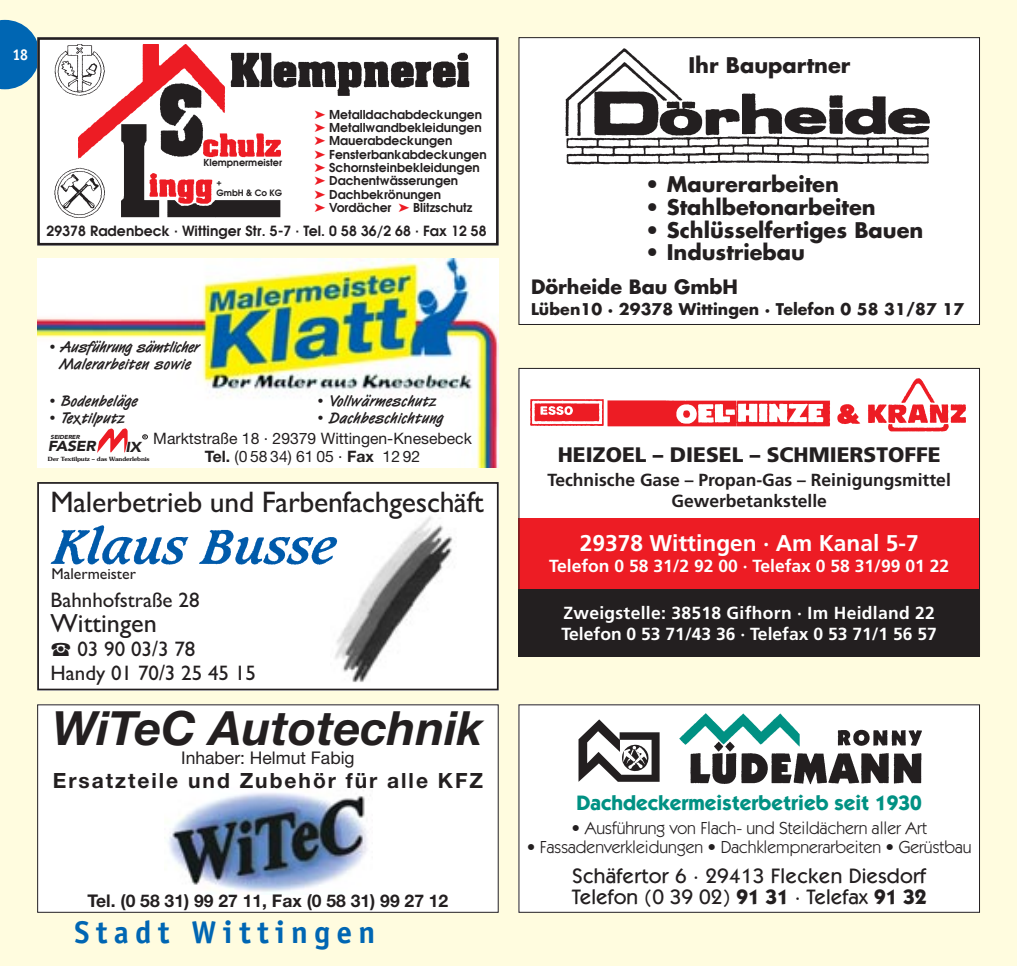
<style>
.page{position:relative;width:1017px;height:966px;background:#fffcdf}
.page>*{position:absolute;margin:0;border:0;box-sizing:border-box;transform-origin:0 0}
.t1{font:italic 700 47.25px "Helvetica Neue";color:#231f20}
.t2{font:700 31.5px "Officina Sans";letter-spacing:.2em;color:#0066b3}
.t3{font:29.75px "M Gill Sans";letter-spacing:-.01em;color:#231f20}
.t4{font:26.25px "M Gill Sans";color:#231f20}
.t5{font:700 22.75px "Frutiger";color:#fff}
.t6{font:700 21px "Futura";color:#231f20}
.t7{font:500 21px/21px "Itc Kabel";letter-spacing:.01em;color:#231f20}
.t8{font:21px/23.8px "M Gill Sans";color:#231f20}
.t9{font:700 21px "Itc Kabel";color:#009183}
.t10{font:700 21px "Helvetica Neue";letter-spacing:.095em;color:#231f20}
.t11{font:900 21px "Frutiger";color:#231f20}
.t12{font:700 19.25px "Futura";color:#231f20}
.t13{font:700 17.5px/21px "Frutiger";color:#fff}
.t14{font:17.5px "Itc Kabel";color:#231f20}
.t15{font:700 17.5px/21px "Frutiger";color:#231f20;text-align:center}
.t16{font:700 17.5px "Helvetica Neue";color:#231f20}
.t17{font:17.5px "Helvetica Neue";color:#231f20}
.t18{font:15.75px "Helvetica Neue";color:#231f20}
.t19{font:700 15.75px "Van Dijk LT";color:#231f20}
.t20{font:700 15.75px "Futura";letter-spacing:.005em;color:#231f20}
.t21{font:700 15.75px/17.5px "Van Dijk LT";letter-spacing:-.035em;color:#231f20;text-align:center}
.t22{font:15.75px "M Gill Sans";color:#231f20}
.t23{font:700 15.75px "Officina Sans";color:#fff;scale:.9 1}
.t24{font:italic 900 14.35px "Avenir";color:#231f20;scale:1.1 1}
.t25{font:600 14px "Avant Garde";letter-spacing:.005em;color:#231f20}
.t26{font:600 12.25px/13.3px "Avant Garde";color:#231f20}
.t27{font:600 9.62px "Avant Garde";color:#231f20}
.t28{font:600 8.75px/10.5px "Avant Garde";color:#231f20}
.t29{font:600 5.77px "Souvenir";letter-spacing:-.025em;color:#231f20;scale:1.1 1}
.t30{font:italic 900 5.77px "Avenir";color:#231f20;scale:1.1 1}
.t31{font:italic 900 3.5px "Avenir";color:#231f20;scale:1.1 1}
.s1{color:#ed1c24}
.s2{font-weight:700}
</style>
<div class="page">
<svg style="left:0;top:20px;width:37px;height:69px;background:#257bb9"></svg>
<div style="left:37px;top:37px;width:462px;height:209px;background:#fff"></div>
<img style="left:54px;top:53px;width:9px;height:159px">
<div style="left:37px;top:37px;width:462px;height:209px;border:3px solid #231f20"></div>
<img style="left:63px;top:44px;width:407px;height:174px">
<div style="left:518px;top:704px;width:462px;height:209px;background:#fff"></div>
<div style="left:518px;top:704px;width:462px;height:209px;border:1px solid #231f20"></div>
<svg style="left:578px;top:719px;width:81px;height:63px"></svg>
<img style="left:679px;top:713px;width:243px;height:72px">
<div style="left:37px;top:482px;width:462px;height:208px;background:#fff"></div>
<img style="left:335px;top:516px;width:118px;height:167px">
<div style="left:37px;top:482px;width:462px;height:208px;border:2px solid #231f20"></div>
<img style="left:50px;top:525px;width:289px;height:42px">
<div style="left:518px;top:368px;width:462px;height:288px;background:#fff"></div>
<img style="left:530px;top:378px;width:436px;height:54px">
<div style="left:518px;top:518px;width:462px;height:139px;background:#231f20"></div>
<div style="left:518px;top:518px;width:462px;height:70px;background:#ed1c24"></div>
<div style="left:518px;top:368px;width:462px;height:288px;border:1px solid #231f20"></div>
<div style="left:37px;top:704px;width:462px;height:209px;background:#fff"></div>
<img style="left:168px;top:790px;width:200px;height:102px">
<div style="left:37px;top:704px;width:462px;height:209px;border:1px solid #231f20"></div>
<img style="left:38px;top:259px;width:460px;height:209px">
<div style="left:42px;top:428px;width:109px;height:35px;background:#fff"></div>
<svg style="left:97px;top:428px;width:31px;height:25px"></svg>
<svg style="left:142px;top:434px;width:6px;height:5px"></svg>
<div style="left:519px;top:38px;width:460px;height:286px;background:#fff"></div>
<div style="left:518px;top:37px;width:462px;height:288px;border:1px solid #231f20"></div>
<img style="left:565px;top:48px;width:365px;height:117px">
<p class="t23" style="left:12px;top:49px;width:19px">18</p>
<p class="t26" style="left:314px;top:109px;width:174px"><span class="s1">➤</span> Metalldachabdeckungen <span class="s1">➤</span> Metallwandbekleidungen <span class="s1">➤</span> Mauerabdeckungen<br><span class="s1">➤</span> Fensterbankabdeckungen <span class="s1">➤</span> Schornsteinbekleidungen <span class="s1">➤</span> Dachentwässerungen<br><span class="s1">➤</span> Dachbekrönungen<br><span class="s1">➤</span> Vordächer <span class="s1">➤</span> Blitzschutz</p>
<p class="t25" style="left:47px;top:226px;width:442px">29378 Radenbeck · Wittinger Str. 5-7 · Tel. 0 58 36/2 68 · Fax 12 58</p>
<p class="t27" style="left:203px;top:159px;width:80px">Klempnermeister</p>
<p class="t28" style="left:216px;top:178px;width:67px">+<br>GmbH &amp; Co KG</p>
<p class="t21" style="left:49px;top:339px;width:152px">• Ausführung sämtlicher<br>Malerarbeiten sowie</p>
<p class="t19" style="left:49px;top:394px;width:91px">• Bodenbeläge</p>
<p class="t19" style="left:317px;top:394px;width:122px">• Vollwärmeschutz</p>
<p class="t19" style="left:49px;top:412px;width:78px">• Textilputz</p>
<p class="t19" style="left:317px;top:412px;width:128px">• Dachbeschichtung</p>
<p class="t18" style="left:153px;top:433px;width:320px">Marktstraße 18 · 29379 Wittingen-Knesebeck</p>
<p class="t29" style="left:48px;top:457px;width:94px">Der Textilputz – das Wanderlebnis</p>
<p class="t18" style="left:205px;top:451px;width:217px"><span class="s2">Tel.</span> (0 58 34) 61 05 · <span class="s2">Fax</span> 12 92</p>
<p class="t30" style="left:51px;top:435px;width:29px">SEIDERER</p>
<p class="t31" style="left:143px;top:436px;width:4px">R</p>
<p class="t24" style="left:48px;top:440px;width:47px">FASER</p>
<p class="t24" style="left:125px;top:441px;width:16px">IX</p>
<h3 class="t3" style="left:51px;top:491px;width:435px">Malerbetrieb und Farbenfachgeschäft</h3>
<p class="t22" style="left:52px;top:567px;width:86px">Malermeister</p>
<h3 class="t8" style="left:51px;top:590px;width:150px">Bahnhofstraße 28</h3>
<h3 class="t4" style="left:51px;top:613px;width:108px">Wittingen</h3>
<h3 class="t8" style="left:51px;top:639px;width:207px;text-indent:27px">03 90 03/3 78<br>Handy 01 70/3 25 45 15</h3>
<h1 class="t1" style="left:52px;top:711px;width:432px">WiTeC Autotechnik</h1>
<h3 class="t17" style="left:181px;top:751px;width:175px">Inhaber: Helmut Fabig</h3>
<h3 class="t10" style="left:53px;top:773px;width:432px">Ersatzteile und Zubehör für alle KFZ</h3>
<h3 class="t16" style="left:87px;top:894px;width:362px">Tel. (0 58 31) 99 27 11, Fax (0 58 31) 99 27 12</h3>
<h2 class="t2" style="left:74px;top:920px;width:303px">Stadt Wittingen</h2>
<h3 class="t6" style="left:688px;top:56px;width:164px">Ihr Baupartner</h3>
<h3 class="t6" style="left:645px;top:175px;width:195px">• Maurerarbeiten</h3>
<h3 class="t6" style="left:645px;top:197px;width:232px">• Stahlbetonarbeiten</h3>
<h3 class="t6" style="left:645px;top:220px;width:280px">• Schlüsselfertiges Bauen</h3>
<h3 class="t6" style="left:645px;top:243px;width:161px">• Industriebau</h3>
<h3 class="t12" style="left:531px;top:278px;width:208px">Dörheide Bau GmbH</h3>
<p class="t20" style="left:531px;top:301px;width:435px">Lüben10 · 29378 Wittingen · Telefon 0 58 31/87 17</p>
<h3 class="t11" style="left:558px;top:446px;width:384px">HEIZOEL – DIESEL – SCHMIERSTOFFE</h3>
<h3 class="t15" style="left:548px;top:471px;width:405px">Technische Gase – Propan-Gas – Reinigungsmittel<br>Gewerbetankstelle</h3>
<h3 class="t5" style="left:580px;top:534px;width:340px">29378 Wittingen · Am Kanal 5-7</h3>
<h3 class="t13" style="left:549px;top:557px;width:401px">Telefon 0 58 31/2 92 00 · Telefax 0 58 31/99 01 22</h3>
<h3 class="t13" style="left:561px;top:604px;width:377px">Zweigstelle: 38518 Gifhorn · Im Heidland 22<br>Telefon 0 53 71/43 36 · Telefax 0 53 71/1 56 57</h3>
<h3 class="t9" style="left:576px;top:795px;width:347px">Dachdeckermeisterbetrieb seit 1930</h3>
<h3 class="t14" style="left:571px;top:822px;width:357px">• Ausführung von Flach- und Steildächern aller Art</h3>
<h3 class="t14" style="left:527px;top:841px;width:446px">• Fassadenverkleidungen • Dachklempnerarbeiten • Gerüstbau</h3>
<h3 class="t7" style="left:572px;top:867px;width:356px">Schäfertor 6 · 29413 Flecken Diesdorf<br>Telefon (0 39 02) <span class="s2">91 31</span> · Telefax <span class="s2">91 32</span></h3>
</div>
